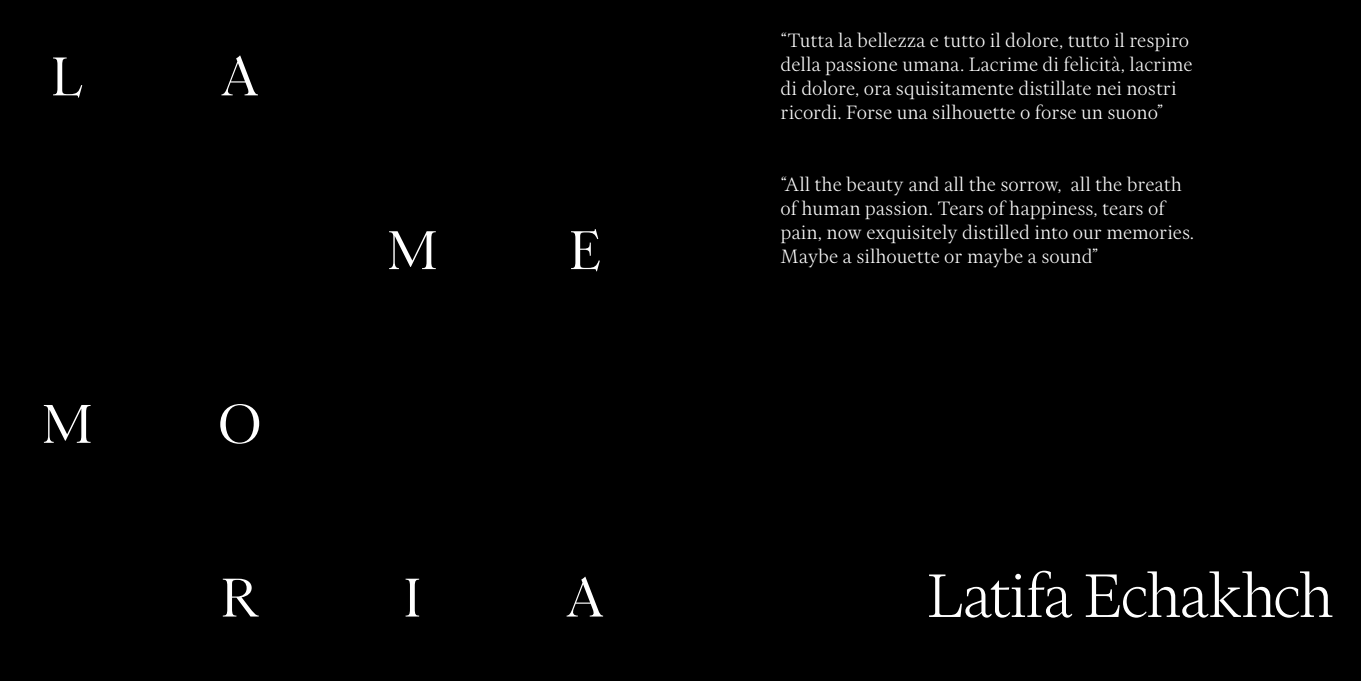
<style>
.page{position:relative;width:1361px;height:681px;background:#fff}
.page>*{position:absolute;margin:0;border:0;box-sizing:border-box;transform-origin:0 0}
.t1{font:300 70px "Financier Display";letter-spacing:-.005em;color:#fff}
.t2{font:500 54px "Romie Trial";color:#fff}
.t3{font:300 22px/24px "Financier Display";letter-spacing:.03em;color:#fff}
</style>
<div class="page">
<div style="left:0;top:0;width:680px;height:680px;background:#000"></div>
<div style="left:680px;top:0;width:681px;height:680px;background:#000"></div>
<h2 class="t2" style="left:52px;top:29px;width:32px">L</h2>
<h2 class="t2" style="left:221px;top:29px;width:39px">A</h2>
<h2 class="t2" style="left:42px;top:376px;width:51px">M</h2>
<h2 class="t2" style="left:218px;top:376px;width:44px">O</h2>
<h2 class="t2" style="left:388px;top:203px;width:51px">M</h2>
<h2 class="t2" style="left:569px;top:203px;width:32px">E</h2>
<p class="t3" style="left:781px;top:28px;width:413px">“Tutta la bellezza e tutto il dolore, tutto il respiro della passione umana. Lacrime di felicità, lacrime di dolore, ora squisitamente distillate nei nostri ricordi. Forse una silhouette o forse un suono”</p>
<p class="t3" style="left:781px;top:172px;width:414px">“All the beauty and all the sorrow, all the breath of human passion. Tears of happiness, tears of pain, now exquisitely distilled into our memories.<br>Maybe a silhouette or maybe a sound”</p>
<h2 class="t2" style="left:221px;top:550px;width:38px">R</h2>
<h2 class="t2" style="left:566px;top:550px;width:39px">A</h2>
<h1 class="t1" style="left:928px;top:559px;width:406px">Latifa Echakhch</h1>
<h2 class="t2" style="left:404px;top:550px;width:18px">I</h2>
</div>
